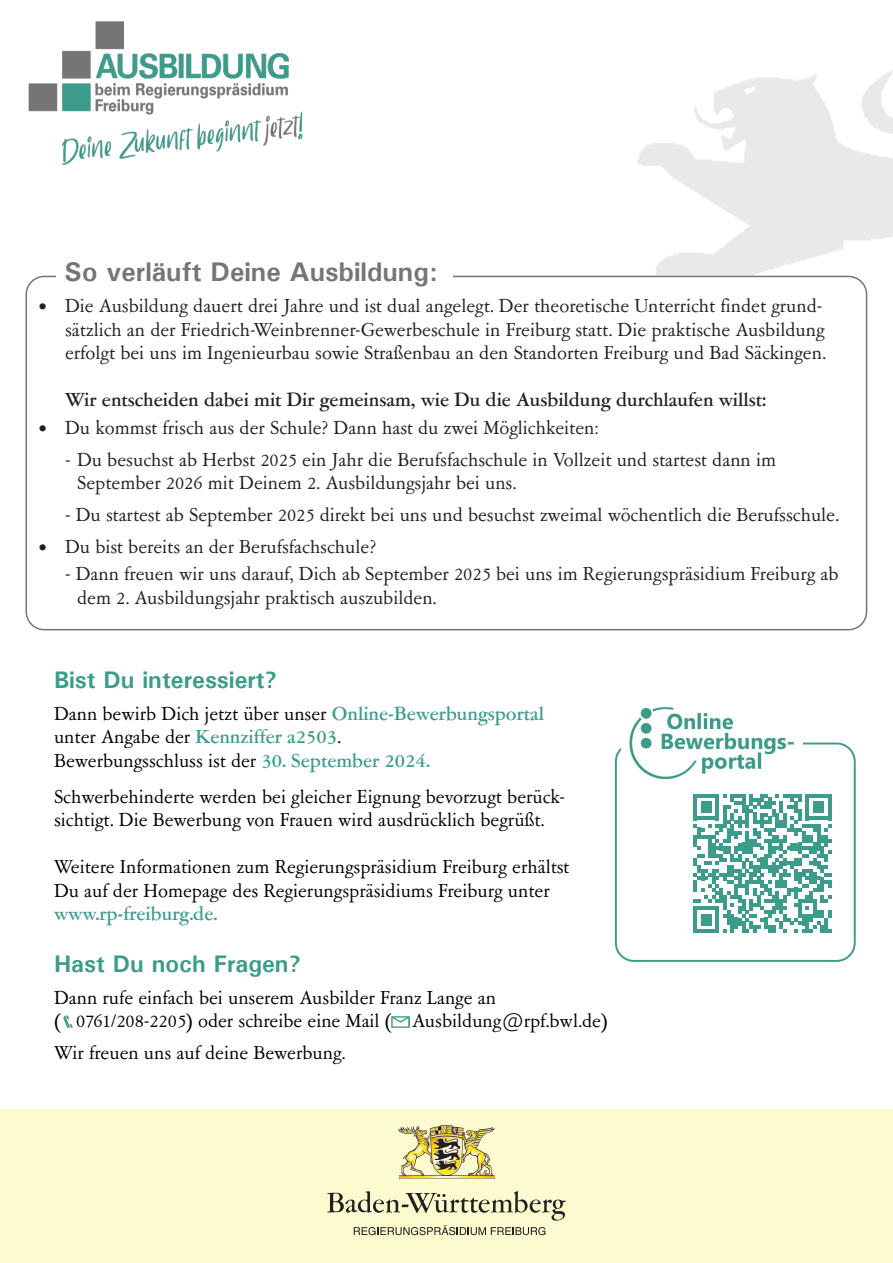
<style>
.page{position:relative;width:893px;height:1263px;background:#fff}
.page>*{position:absolute;margin:0;border:0;box-sizing:border-box;transform-origin:0 0}
.t1{font:700 27px "Univers";color:#757476}
.t2{font:700 24px "Univers";color:#3b9c8b}
.t3{font:19.5px/23.4px "Garamont Amst SB";color:#231f20}
.t4{font:19.5px/23.4px "Garamont Amst SB";color:#000001}
.t5{font:500 19.5px "Garamont Amst SB";color:#231f20}
.s1{font-weight:500;color:#3b9c8b}
</style>
<div class="page">
<svg style="left:63px;top:1015px;width:9px;height:13px"></svg>
<img style="left:392px;top:1016px;width:18px;height:12px">
<div style="left:0;top:1109px;width:893px;height:154px;background:#fcfacf"></div>
<img style="left:399px;top:1125px;width:96px;height:53px">
<svg style="left:327px;top:1191px;width:239px;height:44px"></svg>
<img style="left:28px;top:21px;width:275px;height:144px">
<svg style="left:693px;top:794px;width:139px;height:139px"></svg>
<div style="left:615px;top:742px;width:241px;height:220px;border:2px solid #3b9c8b;border-radius:18px"></div>
<img style="left:622px;top:707px;width:181px;height:73px">
<p class="t1" style="left:65px;top:254px;width:375px">So verläuft Deine Ausbildung:</p>
<p class="t3" style="left:65px;top:295px;width:762px;text-indent:-27px">• Die Ausbildung dauert drei Jahre und ist dual angelegt. Der theoretische Unterricht findet grund&shy;sätzlich an der Friedrich-Weinbrenner-Gewerbeschule in Freiburg statt. Die praktische Ausbildung erfolgt bei uns im Ingenieurbau sowie Straßenbau an den Standorten Freiburg und Bad Säckingen.</p>
<p class="t5" style="left:65px;top:389px;width:702px">Wir entscheiden dabei mit Dir gemeinsam, wie Du die Ausbildung durchlaufen willst:</p>
<p class="t3" style="left:38px;top:416px;width:562px">• Du kommst frisch aus der Schule? Dann hast du zwei Möglichkeiten:</p>
<p class="t3" style="left:77px;top:448px;width:700px;text-indent:-12px">- Du besuchst ab Herbst 2025 ein Jahr die Berufsfachschule in Vollzeit und startest dann im<br>September 2026 mit Deinem 2. Ausbildungsjahr bei uns.</p>
<p class="t3" style="left:65px;top:504px;width:775px">- Du startest ab September 2025 direkt bei uns und besuchst zweimal wöchentlich die Berufsschule.</p>
<p class="t3" style="left:38px;top:536px;width:340px">• Du bist bereits an der Berufsfachschule?</p>
<p class="t3" style="left:77px;top:563px;width:763px;text-indent:-12px">- Dann freuen wir uns darauf, Dich ab September 2025 bei uns im Regierungspräsidium Freiburg ab dem 2. Ausbildungsjahr praktisch auszubilden.</p>
<p class="t2" style="left:54px;top:664px;width:225px">Bist Du interessiert?</p>
<p class="t4" style="left:54px;top:703px;width:492px">Dann bewirb Dich jetzt über unser <span class="s1">Online-Bewerbungsportal </span>unter Angabe der <span class="s1">Kennziffer a2503</span>.<br>Bewerbungsschluss ist der <span class="s1">30. September 2024.</span></p>
<p class="t4" style="left:54px;top:786px;width:513px">Schwerbehinderte werden bei gleicher Eignung bevorzugt berück&shy;sichtigt. Die Bewerbung von Frauen wird ausdrücklich begrüßt.</p>
<p class="t4" style="left:54px;top:856px;width:517px">Weitere Informationen zum Regierungspräsidium Freiburg erhältst<br>Du auf der Homepage des Regierungspräsidiums Freiburg unter <span class="s1">www.rp-freiburg.de.</span></p>
<p class="t2" style="left:54px;top:948px;width:249px">Hast Du noch Fragen?</p>
<p class="t4" style="left:54px;top:987px;width:555px">Dann rufe einfach bei unserem Ausbilder Franz Lange an<br>( 0761/208-2205) oder schreibe eine Mail ( Ausbildung@rpf.bwl.de)</p>
<p class="t4" style="left:54px;top:1042px;width:293px">Wir freuen uns auf deine Bewerbung.</p>
</div>
